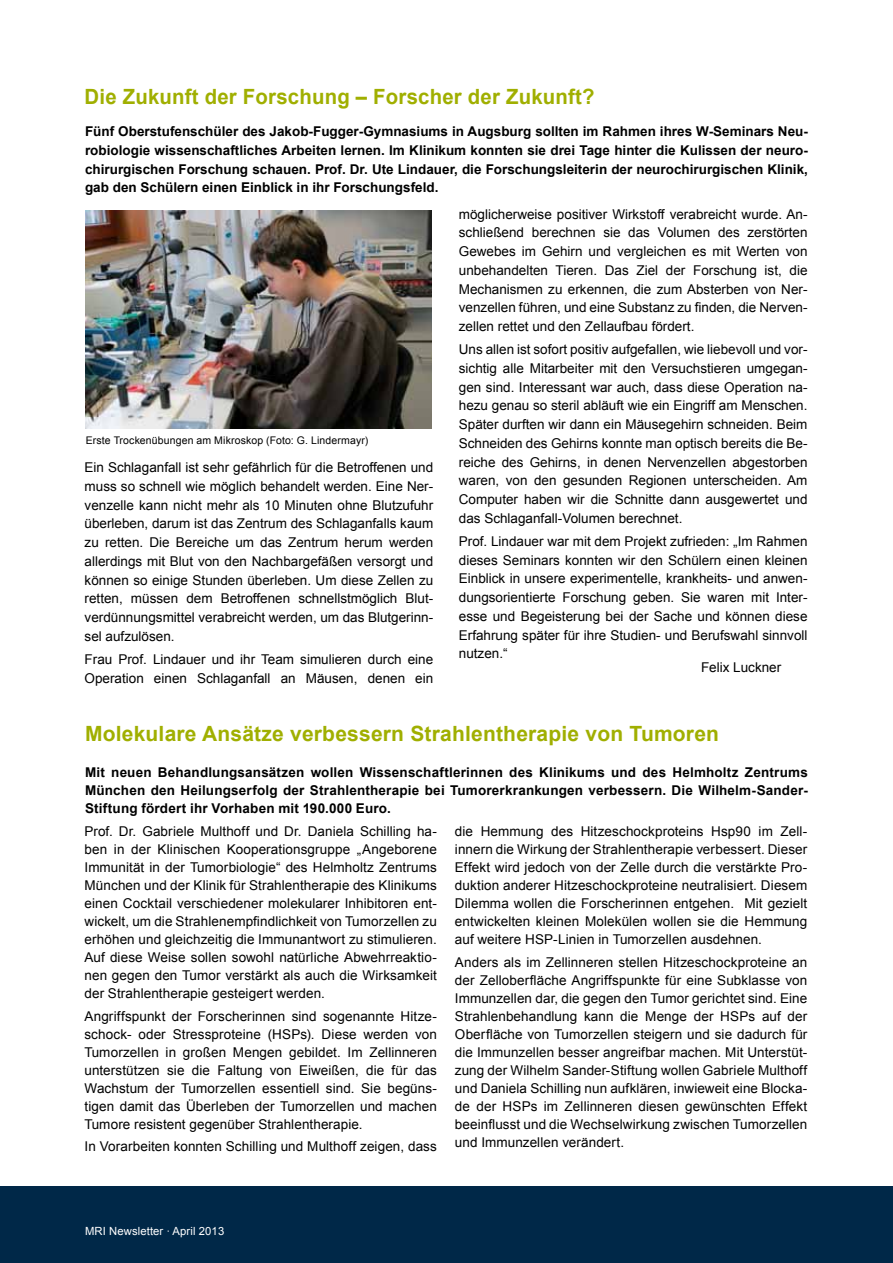
<style>
.page{position:relative;width:893px;height:1263px;background:#fff}
.page>*{position:absolute;margin:0;border:0;box-sizing:border-box;transform-origin:0 0}
.t1{font:700 21px "Arial";letter-spacing:.01em;color:#a0af00}
.t2{font:13.5px/18.8px "Arial";color:#000;text-align:justify}
.t3{font:700 13.5px/18.8px "Arial";color:#000;text-align:justify}
.t4{font:11.25px "Arial";letter-spacing:.01em;color:#fff}
.t5{font:10.5px "Arial";letter-spacing:.015em;color:#000}
</style>
<div class="page">
<div style="left:0;top:1186px;width:893px;height:77px;background:#002848"></div>
<img style="left:85px;top:210px;width:346px;height:218px">
<h1 class="t1" style="left:85px;top:83px;width:512px">Die Zukunft der Forschung – Forscher der Zukunft?</h1>
<p class="t3" style="left:85px;top:122px;width:724px">Fünf Oberstufenschüler des Jakob-Fugger-Gymnasiums in Augsburg sollten im Rahmen ihres W-Seminars Neu&shy;robiologie wissenschaftliches Arbeiten lernen. Im Klinikum konnten sie drei Tage hinter die Kulissen der neuro&shy;chirurgischen Forschung schauen. Prof. Dr. Ute Lindauer, die Forschungsleiterin der neurochirurgischen Klinik, gab den Schülern einen Einblick in ihr Forschungsfeld.</p>
<p class="t5" style="left:86px;top:434px;width:284px">Erste Trockenübungen am Mikroskop (Foto: G. Lindermayr)</p>
<p class="t2" style="left:85px;top:458px;width:350px">Ein Schlaganfall ist sehr gefährlich für die Betroffenen und muss so schnell wie möglich behandelt werden. Eine Ner&shy;venzelle kann nicht mehr als 10 Minuten ohne Blutzufuhr überleben, darum ist das Zentrum des Schlaganfalls kaum zu retten. Die Bereiche um das Zentrum herum werden allerdings mit Blut von den Nachbargefäßen versorgt und können so einige Stunden überleben. Um diese Zellen zu retten, müssen dem Betroffenen schnellstmöglich Blut&shy;verdünnungsmittel verabreicht werden, um das Blutgerinn&shy;sel aufzulösen.</p>
<p class="t2" style="left:85px;top:650px;width:350px">Frau Prof. Lindauer und ihr Team simulieren durch eine<br>Operation einen Schlaganfall an Mäusen, denen ein</p>
<p class="t2" style="left:459px;top:205px;width:350px">möglicherweise positiver Wirkstoff verabreicht wurde. An&shy;schließend berechnen sie das Volumen des zerstörten Gewebes im Gehirn und vergleichen es mit Werten von unbehandelten Tieren. Das Ziel der Forschung ist, die Mechanismen zu erkennen, die zum Absterben von Ner&shy;venzellen führen, und eine Substanz zu finden, die Nerven&shy;zellen rettet und den Zellaufbau fördert.</p>
<p class="t2" style="left:459px;top:340px;width:350px">Uns allen ist sofort positiv aufgefallen, wie liebevoll und vor&shy;sichtig alle Mitarbeiter mit den Versuchstieren umgegan&shy;gen sind. Interessant war auch, dass diese Operation na&shy;hezu genau so steril abläuft wie ein Eingriff am Menschen.<br>Später durften wir dann ein Mäusegehirn schneiden. Beim Schneiden des Gehirns konnte man optisch bereits die Be&shy;reiche des Gehirns, in denen Nervenzellen abgestorben waren, von den gesunden Regionen unterscheiden. Am Computer haben wir die Schnitte dann ausgewertet und das Schlaganfall-Volumen berechnet.</p>
<p class="t2" style="left:459px;top:532px;width:350px">Prof. Lindauer war mit dem Projekt zufrieden: „Im Rahmen dieses Seminars konnten wir den Schülern einen kleinen Einblick in unsere experimentelle, krankheits- und anwen&shy;dungsorientierte Forschung geben. Sie waren mit Inter&shy;esse und Begeisterung bei der Sache und können diese Erfahrung später für ihre Studien- und Berufswahl sinnvoll nutzen.“</p>
<p class="t2" style="left:701px;top:658px;width:82px">Felix Luckner</p>
<h1 class="t1" style="left:85px;top:720px;width:635px">Molekulare Ansätze verbessern Strahlentherapie von Tumoren</h1>
<p class="t3" style="left:85px;top:763px;width:724px;line-height:18px">Mit neuen Behandlungsansätzen wollen Wissenschaftlerinnen des Klinikums und des Helmholtz Zentrums München den Heilungserfolg der Strahlentherapie bei Tumorerkrankungen verbessern. Die Wilhelm-Sander-Stiftung fördert ihr Vorhaben mit 190.000 Euro.</p>
<p class="t2" style="left:84px;top:823px;width:354px;line-height:18px">Prof. Dr. Gabriele Multhoff und Dr. Daniela Schilling ha&shy;ben in der Klinischen Kooperationsgruppe „Angeborene Immunität in der Tumorbiologie“ des Helmholtz Zentrums München und der Klinik für Strahlentherapie des Klinikums einen Cocktail verschiedener molekularer Inhibitoren ent&shy;wickelt, um die Strahlenempfindlichkeit von Tumorzellen zu erhöhen und gleichzeitig die Immunantwort zu stimulieren.<br>Auf diese Weise sollen sowohl natürliche Abwehrreaktio&shy;nen gegen den Tumor verstärkt als auch die Wirksamkeit der Strahlentherapie gesteigert werden.</p>
<p class="t2" style="left:84px;top:1007px;width:354px;line-height:18px">Angriffspunkt der Forscherinnen sind sogenannte Hitze&shy;schock- oder Stressproteine (HSPs). Diese werden von Tumorzellen in großen Mengen gebildet. Im Zellinneren unterstützen sie die Faltung von Eiweißen, die für das Wachstum der Tumorzellen essentiell sind. Sie begüns&shy;tigen damit das Überleben der Tumorzellen und machen Tumore resistent gegenüber Strahlentherapie.</p>
<p class="t2" style="left:84px;top:1137px;width:354px">In Vorarbeiten konnten Schilling und Multhoff zeigen, dass</p>
<p class="t2" style="left:455px;top:823px;width:354px;line-height:18px">die Hemmung des Hitzeschockproteins Hsp90 im Zell&shy;innern die Wirkung der Strahlentherapie verbessert. Dieser Effekt wird jedoch von der Zelle durch die verstärkte Pro&shy;duktion anderer Hitzeschockproteine neutralisiert. Diesem Dilemma wollen die Forscherinnen entgehen. Mit gezielt entwickelten kleinen Molekülen wollen sie die Hemmung auf weitere HSP-Linien in Tumorzellen ausdehnen.</p>
<p class="t2" style="left:455px;top:953px;width:354px;line-height:18px">Anders als im Zellinneren stellen Hitzeschockproteine an der Zelloberfläche Angriffspunkte für eine Subklasse von Immunzellen dar, die gegen den Tumor gerichtet sind. Eine Strahlenbehandlung kann die Menge der HSPs auf der Oberfläche von Tumorzellen steigern und sie dadurch für die Immunzellen besser angreifbar machen. Mit Unterstüt&shy;zung der Wilhelm Sander-Stiftung wollen Gabriele Multhoff und Daniela Schilling nun aufklären, inwieweit eine Blocka&shy;de der HSPs im Zellinneren diesen gewünschten Effekt beeinflusst und die Wechselwirkung zwischen Tumorzellen und Immunzellen verändert.</p>
<p class="t4" style="left:85px;top:1224px;width:141px">MRI Newsletter ∙ April 2013</p>
</div>
